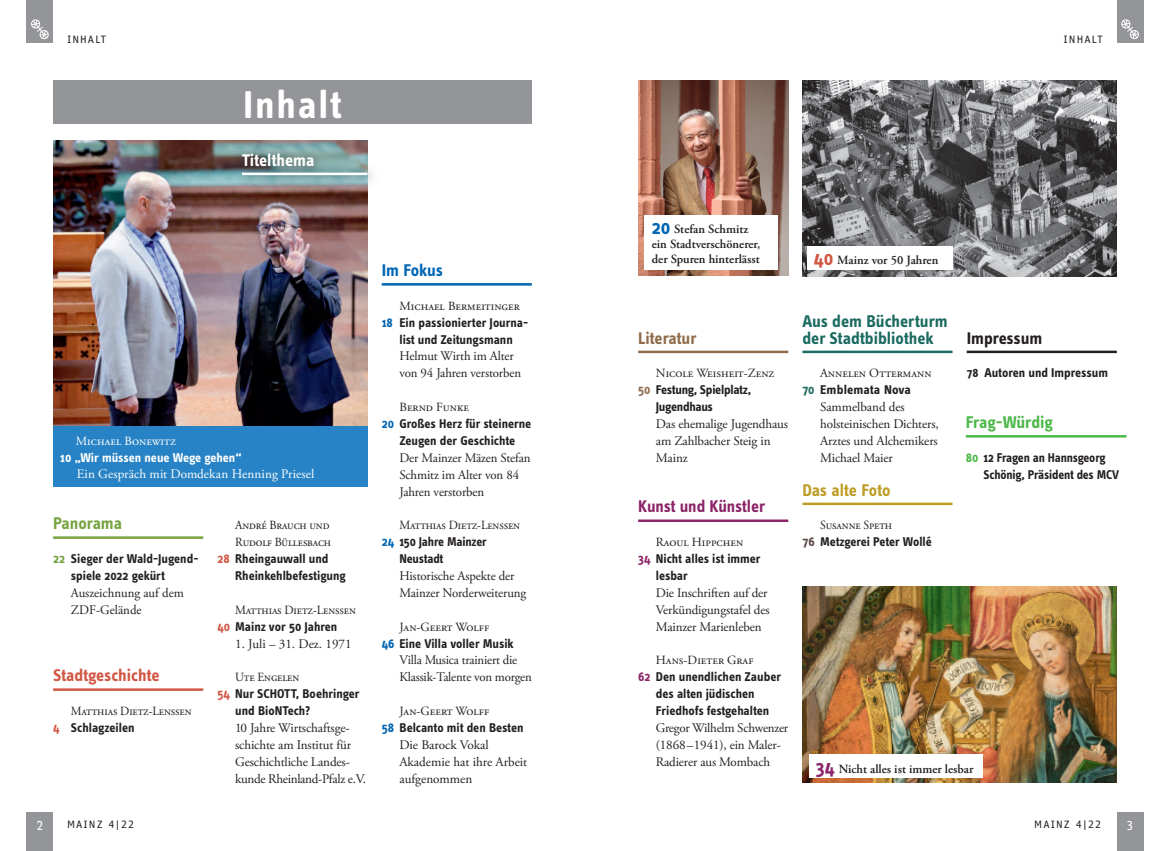
<style>
.page{position:relative;width:1170px;height:851px;background:#fff}
.page>*{position:absolute;margin:0;border:0;box-sizing:border-box;transform-origin:0 0}
.t1{font:700 40px "Info Text Pro";letter-spacing:.045em;color:#fff}
.t2{font:700 17.5px/16.9px "Info Text Pro";color:#1c6b61}
.t3{font:700 17.5px "Info Text Pro";letter-spacing:-.005em;color:#8c2569}
.t4{font:700 17.5px "Info Text Pro";letter-spacing:-.01em;color:#d15744}
.t5{font:700 17.5px "Info Text Pro";letter-spacing:-.01em;color:#be9d25}
.t6{font:700 17.5px "Info Text Pro";letter-spacing:-.005em;color:#4cb848}
.t7{font:700 17.5px "Info Text Pro";color:#fff}
.t8{font:700 17.5px "Info Text Pro";letter-spacing:-.01em;color:#916d4d}
.t9{font:700 17.5px "Info Text Pro";color:#231f20}
.t10{font:700 17.5px "Info Text Pro";color:#78a341}
.t11{font:700 17.5px "Info Text Pro";letter-spacing:-.01em;color:#0166b3}
.t12{font:13.12px/16.9px "Adobe Garamond Pro";letter-spacing:-.02em;color:#231f20}
.t13{font:700 13.12px/16.9px "Info Text Pro";letter-spacing:-.005em;color:#231f20}
.t14{font:13.12px "Adobe Garamond Pro";letter-spacing:.005em;color:#fff}
.t15{font:700 13.12px "Info Text Pro";color:#fff}
.t16{font:13.12px "Adobe Garamond Pro";color:#231f20}
.t17{font:12.5px "Adobe Garamond Pro";letter-spacing:-.01em;color:#231f20}
.t18{font:12.5px/16.9px "Adobe Garamond Pro";letter-spacing:-.01em;color:#231f20;scale:.95 1}
.t19{font:600 12.5px/15px "Adobe Garamond Pro";color:#231f20}
.t20{font:12.5px "Adobe Garamond Pro";color:#fff}
.t21{font:500 12.5px "Info Corr Pro";color:#fff}
.t22{font:condensed 10px "Verdana Pro";letter-spacing:.175em;color:#231f20}
.s1{color:#d15744}
.s2{color:#78a341}
.s3{color:#0166b3}
.s4{font-family:"Info Text Pro";font-weight:700;font-size:20px;color:#0166b3}
.s5{font-family:"Info Text Pro";font-weight:700;font-size:20px;color:#d15744}
.s6{color:#916d4d}
.s7{color:#8c2569}
.s8{color:#1c6b61}
.s9{color:#5c4947}
.s10{font-size:12.5px}
.s11{color:#4cb848}
.s12{font-family:"Info Text Pro";font-weight:700;font-size:20px;color:#8c2569}
</style>
<div class="page">
<div style="left:27px;top:812px;width:26px;height:38px;background:#939598"></div>
<div style="left:1116px;top:812px;width:27px;height:38px;background:#939598"></div>
<div style="left:1116px;top:0;width:27px;height:43px;background:#939598"></div>
<svg style="left:1121px;top:19px;width:18px;height:21px"></svg>
<div style="left:27px;top:0;width:26px;height:43px;background:#939598"></div>
<svg style="left:31px;top:19px;width:18px;height:21px"></svg>
<hr style="left:638px;top:350px;width:150px;height:3px;background:#916d4d">
<hr style="left:638px;top:519px;width:150px;height:3px;background:#8c2569">
<div style="left:53px;top:80px;width:478px;height:44px;background:#939598"></div>
<hr style="left:53px;top:536px;width:150px;height:3px;background:#78a341">
<hr style="left:53px;top:688px;width:150px;height:2px;background:#d15744">
<img style="left:53px;top:141px;width:314px;height:285px">
<img style="left:802px;top:586px;width:314px;height:196px">
<img style="left:802px;top:80px;width:314px;height:196px">
<img style="left:638px;top:80px;width:150px;height:196px">
<div style="left:806px;top:246px;width:146px;height:24px;background:#fff"></div>
<div style="left:644px;top:215px;width:134px;height:54px;background:#fff"></div>
<div style="left:808px;top:754px;width:174px;height:24px;background:#fff"></div>
<div style="left:53px;top:426px;width:314px;height:60px;background:#2783c5"></div>
<hr style="left:381px;top:283px;width:150px;height:2px;background:#0166b3">
<hr style="left:802px;top:350px;width:150px;height:3px;background:#1c6b61">
<hr style="left:802px;top:502px;width:150px;height:3px;background:#be9d25">
<hr style="left:966px;top:350px;width:150px;height:3px;background:#231f20">
<hr style="left:965px;top:435px;width:161px;height:2px;background:#4cb848">
<div style="left:234px;top:145px;width:147px;height:44px;background:#231f20;opacity:.75"></div>
<hr style="left:242px;top:173px;width:125px;height:2px;background:#fff">
<p class="t22" style="left:67px;top:33px;width:40px">INHALT</p>
<p class="t22" style="left:1063px;top:33px;width:40px">INHALT</p>
<h1 class="t1" style="left:243px;top:80px;width:100px">Inhalt</h1>
<h2 class="t7" style="left:242px;top:149px;width:74px">Titelthema</h2>
<p class="t20" style="left:76px;top:433px;width:101px">Michael Bonewitz</p>
<p class="t15" style="left:60px;top:449px;width:183px">10 „Wir müssen neue Wege gehen“</p>
<p class="t14" style="left:77px;top:465px;width:239px">Ein Gespräch mit Domdekan Henning Priesel</p>
<p class="t18" style="left:235px;top:517px;width:102px">André Brauch und<br>Rudolf Büllesbach</p>
<p class="t13" style="left:235px;top:550px;width:112px;text-indent:-18px"><span class="s1">28</span> Rheingauwall und<br>Rheinkehlbefestigung</p>
<p class="t18" style="left:235px;top:601px;width:128px">Matthias Dietz-Lenssen</p>
<p class="t13" style="left:217px;top:617px;width:121px"><span class="s1">40</span> Mainz vor 50 Jahren</p>
<p class="t16" style="left:235px;top:635px;width:118px">1. Juli – 31. Dez. 1971</p>
<p class="t18" style="left:235px;top:669px;width:69px">Ute Engelen</p>
<p class="t13" style="left:235px;top:685px;width:126px;text-indent:-18px"><span class="s1">54</span> Nur SCHOTT, Boehringer und BioNTech?</p>
<p class="t12" style="left:235px;top:719px;width:132px">10 Jahre Wirtschaftsge&shy;schichte am Institut für<br>Geschichtliche Landes&shy;kunde Rheinland-Pfalz e.V.</p>
<h2 class="t10" style="left:53px;top:512px;width:70px">Panorama</h2>
<p class="t13" style="left:71px;top:550px;width:129px;text-indent:-18px"><span class="s2">22</span> Sieger der Wald-Jugend&shy;spiele 2022 gekürt</p>
<p class="t12" style="left:71px;top:584px;width:114px">Auszeichnung auf dem<br>ZDF-Gelände</p>
<h2 class="t4" style="left:53px;top:664px;width:108px">Stadtgeschichte</h2>
<p class="t18" style="left:71px;top:703px;width:128px">Matthias Dietz-Lenssen</p>
<p class="t13" style="left:53px;top:718px;width:83px"><span class="s1">4</span> Schlagzeilen</p>
<h2 class="t11" style="left:381px;top:259px;width:63px">Im Fokus</h2>
<p class="t17" style="left:399px;top:298px;width:122px">Michael Bermeitinger</p>
<p class="t13" style="left:381px;top:313px;width:148px;text-align:center"><span class="s3">18</span> Ein passionierter Journa&shy;list und Zeitungsmann</p>
<p class="t12" style="left:399px;top:348px;width:123px">Helmut Wirth im Alter von 94 Jahren verstorben</p>
<p class="t17" style="left:399px;top:399px;width:71px">Bernd Funke</p>
<p class="t13" style="left:381px;top:415px;width:151px;text-align:center"><span class="s3">20</span> Großes Herz für steinerne<br>Zeugen der Geschichte</p>
<p class="t12" style="left:399px;top:449px;width:133px">Der Mainzer Mäzen Stefan<br>Schmitz im Alter von 84<br>Jahren verstorben</p>
<p class="t18" style="left:399px;top:517px;width:128px">Matthias Dietz-Lenssen</p>
<p class="t13" style="left:399px;top:533px;width:89px;text-indent:-18px"><span class="s3">24</span> 150 Jahre Mainzer<br>Neustadt</p>
<p class="t12" style="left:399px;top:567px;width:128px">Historische Aspekte der<br>Mainzer Norderweiterung</p>
<p class="t17" style="left:399px;top:619px;width:91px">Jan-Geert Wolff</p>
<p class="t13" style="left:381px;top:634px;width:134px"><span class="s3">46</span> Eine Villa voller Musik</p>
<p class="t12" style="left:399px;top:652px;width:134px">Villa Musica trainiert die<br>Klassik-Talente von morgen</p>
<p class="t17" style="left:399px;top:703px;width:91px">Jan-Geert Wolff</p>
<p class="t13" style="left:381px;top:718px;width:143px"><span class="s3">58</span> Belcanto mit den Besten</p>
<p class="t12" style="left:399px;top:736px;width:129px">Die Barock Vokal<br>Akademie hat ihre Arbeit aufgenommen</p>
<p class="t19" style="left:651px;top:222px;width:110px"><span class="s4">20</span> Stefan Schmitz ein Stadtverschönerer, der Spuren hinterlässt</p>
<p class="t19" style="left:813px;top:253px;width:126px"><span class="s5">40</span> Mainz vor 50 Jahren</p>
<h2 class="t8" style="left:638px;top:327px;width:60px">Literatur</h2>
<p class="t17" style="left:656px;top:366px;width:120px">Nicole Weisheit-Zenz</p>
<p class="t13" style="left:656px;top:381px;width:97px;text-indent:-18px"><span class="s6">50</span> Festung, Spielplatz,<br>Jugendhaus</p>
<p class="t12" style="left:656px;top:416px;width:134px">Das ehemalige Jugendhaus am Zahlbacher Steig in<br>Mainz</p>
<h2 class="t3" style="left:638px;top:496px;width:129px">Kunst und Künstler</h2>
<p class="t17" style="left:656px;top:534px;width:89px">Raoul Hippchen</p>
<p class="t13" style="left:656px;top:550px;width:106px;text-indent:-18px"><span class="s7">34</span> Nicht alles ist immer lesbar</p>
<p class="t12" style="left:656px;top:584px;width:115px">Die Inschriften auf der<br>Verkündigungstafel des<br>Mainzer Marienleben</p>
<p class="t17" style="left:656px;top:652px;width:99px">Hans-Dieter Graf</p>
<p class="t13" style="left:656px;top:668px;width:127px;text-indent:-18px"><span class="s7">62</span> Den unendlichen Zauber des alten jüdischen<br>Friedhofs festgehalten</p>
<p class="t12" style="left:656px;top:719px;width:134px">Gregor Wilhelm Schwenzer (1868–1941), ein Maler-<br>Radierer aus Mombach</p>
<h2 class="t2" style="left:802px;top:312px;width:147px">Aus dem Bücherturm der Stadtbibliothek</h2>
<p class="t17" style="left:820px;top:366px;width:113px">Annelen Ottermann</p>
<p class="t13" style="left:802px;top:381px;width:110px"><span class="s8">70</span> Emblemata Nova</p>
<p class="t12" style="left:820px;top:399px;width:120px">Sammelband des holsteinischen Dichters,<br>Arztes und Alchemikers<br>Michael Maier</p>
<h2 class="t5" style="left:802px;top:479px;width:90px">Das alte Foto</h2>
<p class="t18" style="left:820px;top:517px;width:77px">Susanne Speth</p>
<p class="t13" style="left:802px;top:533px;width:131px"><span class="s9">76</span> Metzgerei Peter Wollé</p>
<h2 class="t9" style="left:966px;top:327px;width:77px">Impressum</h2>
<p class="t13" style="left:966px;top:364px;width:143px"><span class="s10">78</span> Autoren und Impressum</p>
<h2 class="t6" style="left:965px;top:411px;width:89px">Frag-Würdig</h2>
<p class="t13" style="left:983px;top:448px;width:137px;text-indent:-18px"><span class="s11">80</span> 12 Fragen an Hannsgeorg<br>Schönig, Präsident des MCV</p>
<p class="t19" style="left:815px;top:761px;width:159px"><span class="s12">34</span> Nicht alles ist immer lesbar</p>
<p class="t21" style="left:36px;top:817px;width:9px">2</p>
<p class="t22" style="left:67px;top:817px;width:68px">MAINZ 4|22</p>
<p class="t22" style="left:1034px;top:817px;width:68px">MAINZ 4|22</p>
<p class="t21" style="left:1126px;top:817px;width:9px">3</p>
</div>
